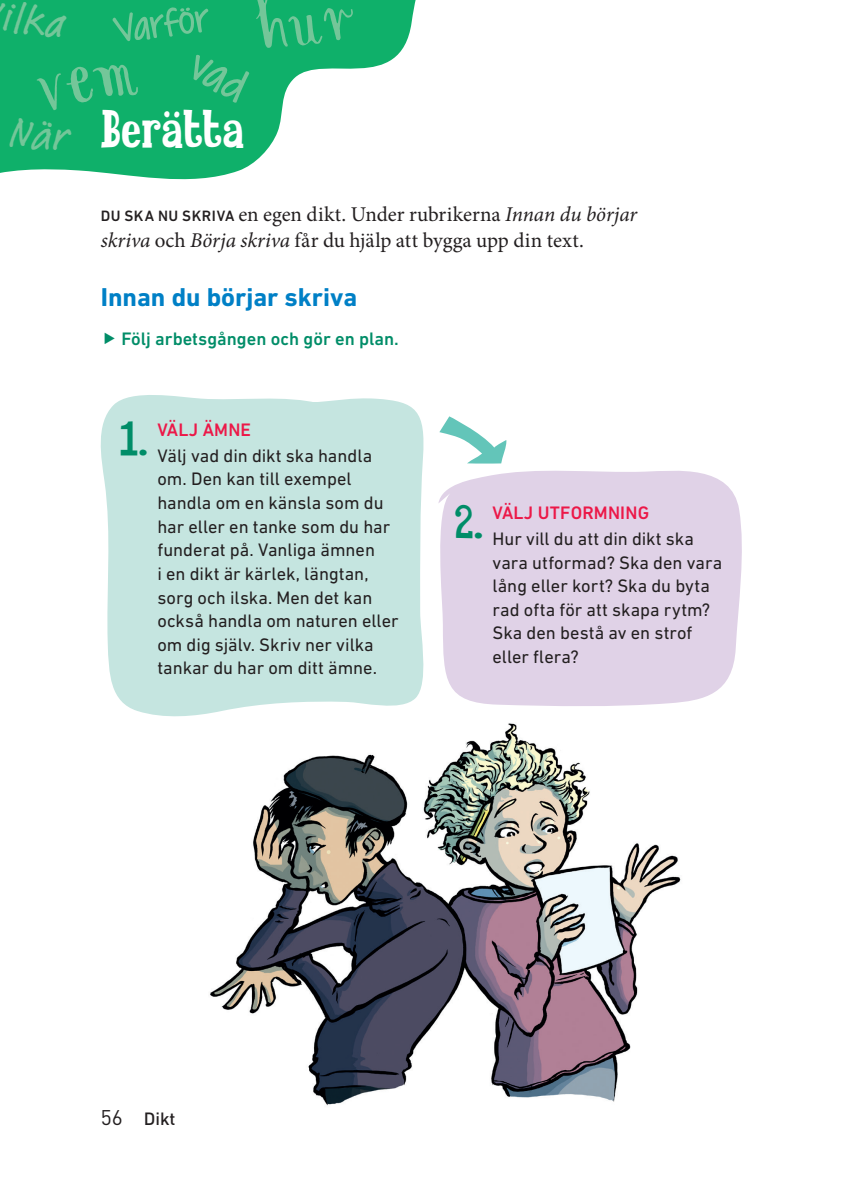
<style>
.page{position:relative;width:847px;height:1194px;background:#fff}
.page>*{position:absolute;margin:0;border:0;box-sizing:border-box;transform-origin:0 0}
.t1{font:49px "Dr Eric";color:#fff}
.t2{font:45.5px "Dr Eric";color:#008d68}
.t3{font:45.15px "Covered By Your Grace";color:#74c699}
.t4{font:44.45px "Feltpen CV Medium";color:#74c699}
.t5{font:700 26.25px "DIN Next LT Pro";color:#0080c6}
.t6{font:21px/26.2px "Minion Pro";letter-spacing:-.005em;color:#231f20}
.t7{font:18.38px/23.6px "DIN Next LT Pro";color:#231f20}
.t8{font:500 18.38px "DIN Next LT Pro";color:#008d68}
.t9{font:500 18.38px "DIN Next LT Pro";letter-spacing:.01em;color:#ec1848}
.t10{font:500 17.5px "DIN Pro";color:#231f20}
.s1{font-family:"DIN Next LT Pro";font-weight:500;font-size:15.22px}
.s2{font-style:italic}
.s3{font-weight:400;font-size:21px}
</style>
<div class="page">
<svg style="left:0;top:0;width:416px;height:180px;fill:#0fb06a"></svg>
<svg style="left:100px;top:395px;width:324px;height:322px;background:#c9e6e2"></svg>
<div style="left:438px;top:470px;width:304px;height:236px;background:#e0d2e7"></div>
<img style="left:205px;top:716px;width:476px;height:390px">
<svg style="left:439px;top:416px;width:68px;height:47px"></svg>
<svg style="left:185px;top:0;width:171px;height:105px;background:#2eba7d"></svg>
<div style="left:9px;top:60px;width:130px;height:92px;background:#0fb06a"></div>
<h3 class="t4" style="left:6px;top:-15px;width:65px;rotate:7deg">ilka</h3>
<h3 class="t3" style="left:111px;top:8px;width:98px;rotate:-7deg">Varför</h3>
<h1 class="t1" style="left:101px;top:98px;width:145px">Berätta</h1>
<p class="t6" style="left:101px;top:201px;width:538px"><span class="s1">DU SKA NU SKRIVA</span> en egen dikt. Under rubrikerna <span class="s2">Innan du börjar skriva</span> och <span class="s2">Börja skriva</span> får du hjälp att bygga upp din text.</p>
<h3 class="t5" style="left:101px;top:282px;width:258px">Innan du börjar skriva</h3>
<p class="t8" style="left:121px;top:328px;width:279px">Följ arbetsgången och gör en plan.</p>
<h2 class="t2" style="left:120px;top:409px;width:29px">1.</h2>
<p class="t9" style="left:157px;top:418px;width:70px">Välj ämne</p>
<p class="t7" style="left:157px;top:443px;width:243px">Välj vad din dikt ska handla om. Den kan till exempel handla om en känsla som du har eller en tanke som du har funderat på. Vanliga ämnen<br>i en dikt är kärlek, längtan, sorg och ilska. Men det kan också handla om naturen eller om dig själv. Skriv ner vilka tankar du har om ditt ämne.</p>
<h2 class="t2" style="left:455px;top:492px;width:29px">2.</h2>
<p class="t9" style="left:492px;top:502px;width:102px">Välj utformning</p>
<p class="t7" style="left:492px;top:526px;width:231px">Hur vill du att din dikt ska vara utformad? Ska den vara lång eller kort? Ska du byta rad ofta för att skapa rytm?<br>Ska den bestå av en strof eller flera?</p>
<p class="t10" style="left:101px;top:1106px;width:76px"><span class="s3">56</span> Dikt</p>
</div>
